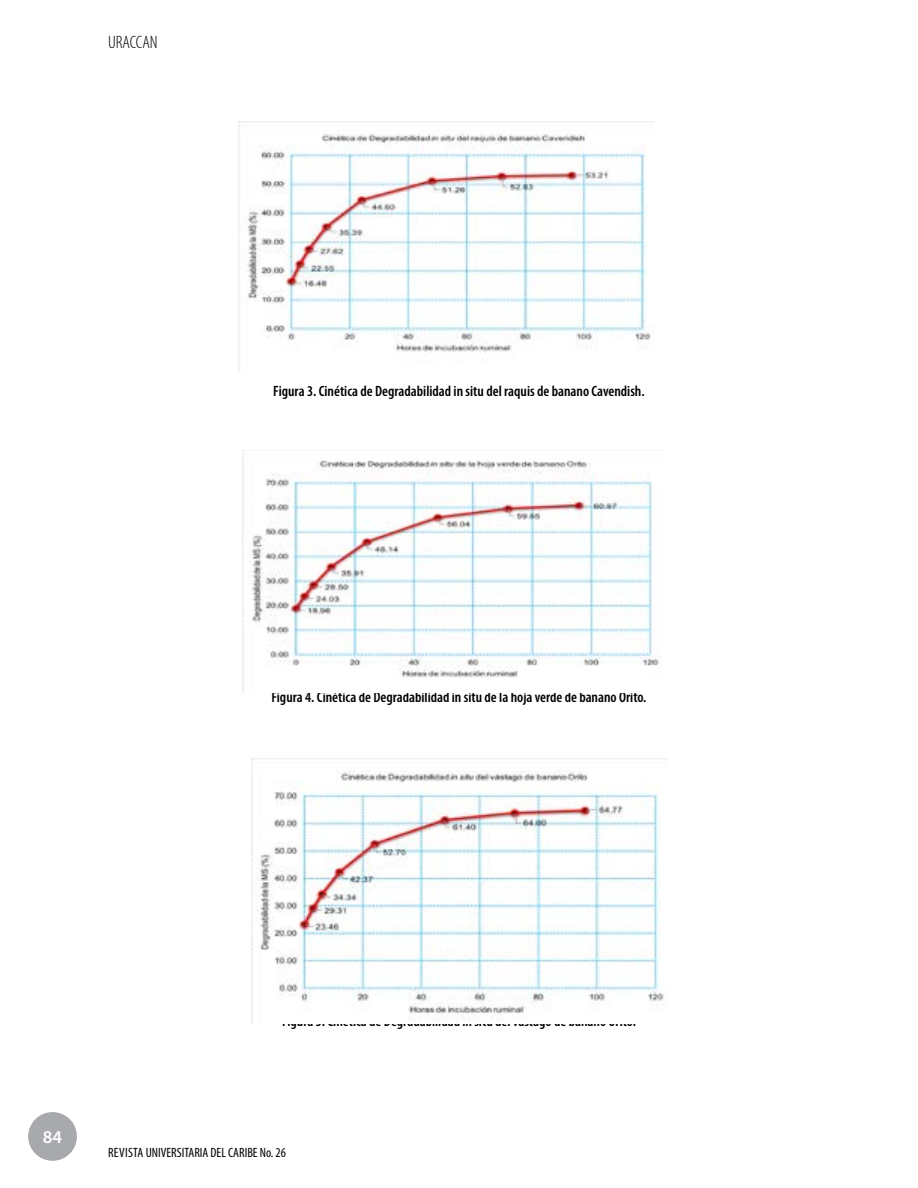
<style>
.page{position:relative;width:918px;height:1188px;background:#fff}
.page>*{position:absolute;margin:0;border:0;box-sizing:border-box;transform-origin:0 0}
.t1{font:300 condensed 18px "Myriad Pro";color:#000}
.t2{font:600 18px "Myriad Pro";color:#fff}
.t3{font:600 condensed 15px "Myriad Pro";color:#000}
.t4{font:condensed 13.5px "Myriad Pro";color:#000}
</style>
<div class="page">
<div style="left:28px;top:1112px;width:49px;height:49px;background:#a7a9ac;border-radius:50%"></div>
<img style="left:238px;top:122px;width:413px;height:250px">
<img style="left:243px;top:450px;width:416px;height:243px">
<img style="left:252px;top:758px;width:415px;height:266px">
<p class="t1" style="left:108px;top:32px;width:51px">URACCAN</p>
<p class="t3" style="left:273px;top:383px;width:373px">Figura 3. Cinética de Degradabilidad in situ del raquis de banano Cavendish.</p>
<p class="t3" style="left:271px;top:689px;width:377px">Figura 4. Cinética de Degradabilidad in situ de la hoja verde de banano Orito.</p>
<p class="t2" style="left:43px;top:1126px;width:21px">84</p>
<p class="t3" style="left:282px;top:1013px;width:355px">Figura 5. Cinética de Degradabilidad in situ del vástago de banano Orito.</p>
<p class="t4" style="left:108px;top:1145px;width:179px">REVISTA UNIVERSITARIA DEL CARIBE No. 26</p>
</div>
